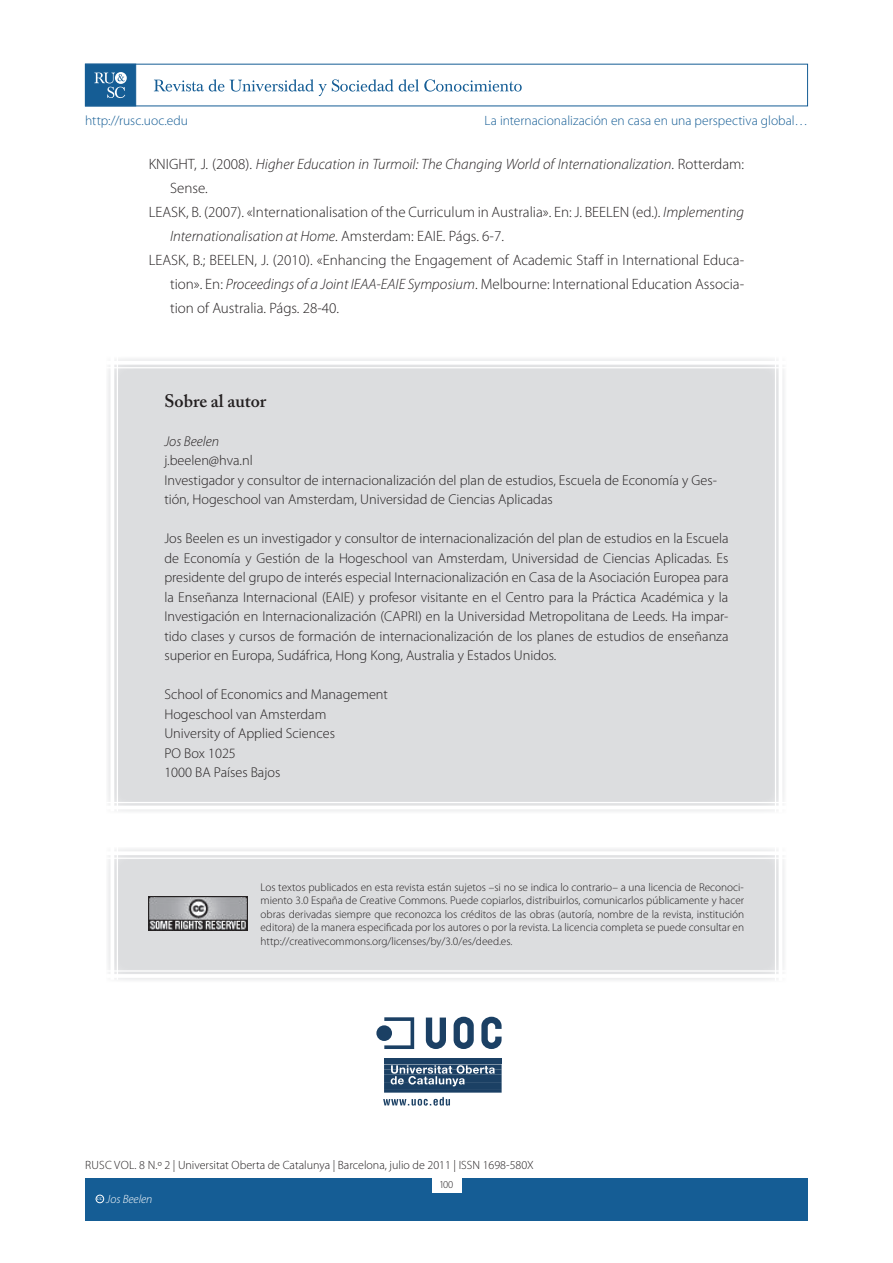
<style>
.page{position:relative;width:893px;height:1263px;background:#fff}
.page>*{position:absolute;margin:0;border:0;box-sizing:border-box;transform-origin:0 0}
.t1{font:600 18px "Adobe Caslon Pro";color:#231f20}
.t2{font:300 15px "Myriad Pro";color:#231f20}
.t3{font:italic 300 15px "Myriad Pro";color:#231f20}
.t4{font:300 14.25px/19.5px "Myriad Pro";color:#231f20}
.t5{font:300 13.5px "Myriad Pro";letter-spacing:.005em;color:#155d95}
.t6{font:300 12px "Myriad Pro";color:#231f20}
.t7{font:italic 300 12px "Myriad Pro";color:#fff}
.t8{font:300 11.25px/13.5px "Myriad Pro";color:#231f20;text-align:justify}
.t9{font:300 10.5px "Myriad Pro";color:#231f20}
.t10{font:600 3.9px "Adobe Caslon Pro";color:#fff}
.s1{font-style:normal}
.s2{font-style:italic}
</style>
<div class="page">
<hr style="left:384px;top:1090px;width:118px;height:3px;background:#1b4064">
<svg style="left:383px;top:1097px;width:67px;height:9px"></svg>
<svg style="left:384px;top:1064px;width:118px;height:26px;background:#4d6a86"></svg>
<div style="left:384px;top:1058px;width:118px;height:6px;background:#1b4064"></div>
<svg style="left:376px;top:1017px;width:126px;height:32px"></svg>
<div style="left:85px;top:1178px;width:723px;height:42px;background:#155d95"></div>
<div style="left:85px;top:64px;width:51px;height:42px;background:#155d95;border:1px solid #155d95"></div>
<svg style="left:115px;top:72px;width:12px;height:12px"></svg>
<svg style="left:94px;top:73px;width:31px;height:25px"></svg>
<svg style="left:154px;top:79px;width:368px;height:17px"></svg>
<div style="left:432px;top:1176px;width:29px;height:17px;background:#fff"></div>
<div style="left:96px;top:1195px;width:8px;height:8px;border:1px solid #fff;border-radius:50%"></div>
<div style="left:106px;top:357px;width:681px;height:457px;background:#dcdddf"></div>
<hr style="left:117px;top:354px;width:1px;height:457px;background:#fff">
<hr style="left:110px;top:354px;width:4px;height:457px;background:#fff">
<hr style="left:106px;top:367px;width:681px;height:1px;background:#fff">
<hr style="left:106px;top:361px;width:681px;height:4px;background:#fff">
<hr style="left:106px;top:802px;width:681px;height:1px;background:#fff">
<hr style="left:106px;top:806px;width:681px;height:3px;background:#fff">
<hr style="left:775px;top:355px;width:1px;height:457px;background:#fff">
<hr style="left:779px;top:355px;width:3px;height:457px;background:#fff">
<div style="left:106px;top:847px;width:681px;height:135px;background:#dcdddf"></div>
<hr style="left:117px;top:845px;width:1px;height:135px;background:#fff">
<hr style="left:110px;top:845px;width:4px;height:135px;background:#fff">
<hr style="left:106px;top:857px;width:681px;height:2px;background:#fff">
<hr style="left:106px;top:851px;width:681px;height:4px;background:#fff">
<hr style="left:106px;top:970px;width:681px;height:1px;background:#fff">
<hr style="left:106px;top:974px;width:681px;height:4px;background:#fff">
<hr style="left:775px;top:846px;width:1px;height:135px;background:#fff">
<hr style="left:779px;top:846px;width:3px;height:135px;background:#fff">
<img style="left:149px;top:896px;width:99px;height:35px">
<p class="t5" style="left:85px;top:113px;width:105px">http://rusc.uoc.edu</p>
<p class="t5" style="left:485px;top:113px;width:325px">La internacionalización en casa en una perspectiva global…</p>
<p class="t3" style="left:149px;top:156px;width:597px"><span class="s1">KN IGHT, J. (2008).</span> Higher Education in Turmoil: The Changing World of Internationalization<span class="s1">. Rotterdam:</span></p>
<p class="t2" style="left:170px;top:179px;width:39px">Sense.</p>
<p class="t2" style="left:149px;top:203px;width:597px">LEASK, B. (2007). «Internationalisation of the Curriculum in Australia». En: J. BEELEN (ed.). <span class="s2">Implementing</span></p>
<p class="t3" style="left:170px;top:228px;width:335px">Internationalisation at Home<span class="s1">. Amsterdam: EAIE. Págs. 6-7.</span></p>
<p class="t2" style="left:149px;top:251px;width:597px">LEASK, B.; BEELEN, J. (2010). «Enhancing the Engagement of Academic Staff in International Educa-</p>
<p class="t2" style="left:170px;top:275px;width:576px">tion». En: <span class="s2">Proceedings of a Joint IEAA-EAIE Symposium</span>. Melbourne: International Education Associa-</p>
<p class="t2" style="left:170px;top:299px;width:171px">tion of Australia. Págs. 28-40.</p>
<p class="t1" style="left:164px;top:390px;width:102px">Sobre al autor</p>
<p class="t4" style="left:164px;top:431px;width:554px"><span class="s2">Jos Beelen<br></span>j.beelen@hva.nl<br>Investigador y consultor de internacionalización del plan de estudios, Escuela de Economía y Ges&shy;tión, Hogeschool van Amsterdam, Universidad de Ciencias Aplicadas</p>
<p class="t4" style="left:164px;top:529px;width:566px;text-align:justify">Jos Beelen es un investigador y consultor de internacionalización del plan de estudios en la Escuela de Economía y Gestión de la Hogeschool van Amsterdam, Universidad de Ciencias Aplicadas. Es presidente del grupo de interés especial Internacionalización en Casa de la Asociación Europea para la Enseñanza Internacional (EAIE) y profesor visitante en el Centro para la Práctica Académica y la Investigación en Internacionalización (CAPRI) en la Universidad Metropolitana de Leeds. Ha impar&shy;tido clases y cursos de formación de internacionalización de los planes de estudios de enseñanza superior en Europa, Sudáfrica, Hong Kong, Australia y Estados Unidos.</p>
<p class="t4" style="left:164px;top:685px;width:225px">School of Economics and Management<br>Hogeschool van Amsterdam<br>University of Applied Sciences<br>PO Box 1025<br>1000 BA Países Bajos</p>
<p class="t8" style="left:261px;top:880px;width:485px">Los textos publicados en esta revista están sujetos –si no se indica lo contrario– a una licencia de Reconoci&shy;miento 3.0 España de Creative Commons. Puede copiarlos, distribuirlos, comunicarlos públicamente y hacer obras derivadas siempre que reconozca los créditos de las obras (autoría, nombre de la revista, institución editora) de la manera especificada por los autores o por la revista. La licencia completa se puede consultar en http://creativecommons.org/licenses/by/3.0/es/deed.es.</p>
<p class="t6" style="left:85px;top:1158px;width:450px">RUSC vol. 8 n.º 2 | Universitat Oberta de Catalunya | Barcelona, julio de 2011 | ISSN 1698-580X</p>
<p class="t7" style="left:106px;top:1193px;width:48px">Jos Beelen</p>
<p class="t10" style="left:97px;top:1197px;width:7px">CC</p>
<p class="t9" style="left:440px;top:1178px;width:15px">100</p>
</div>
